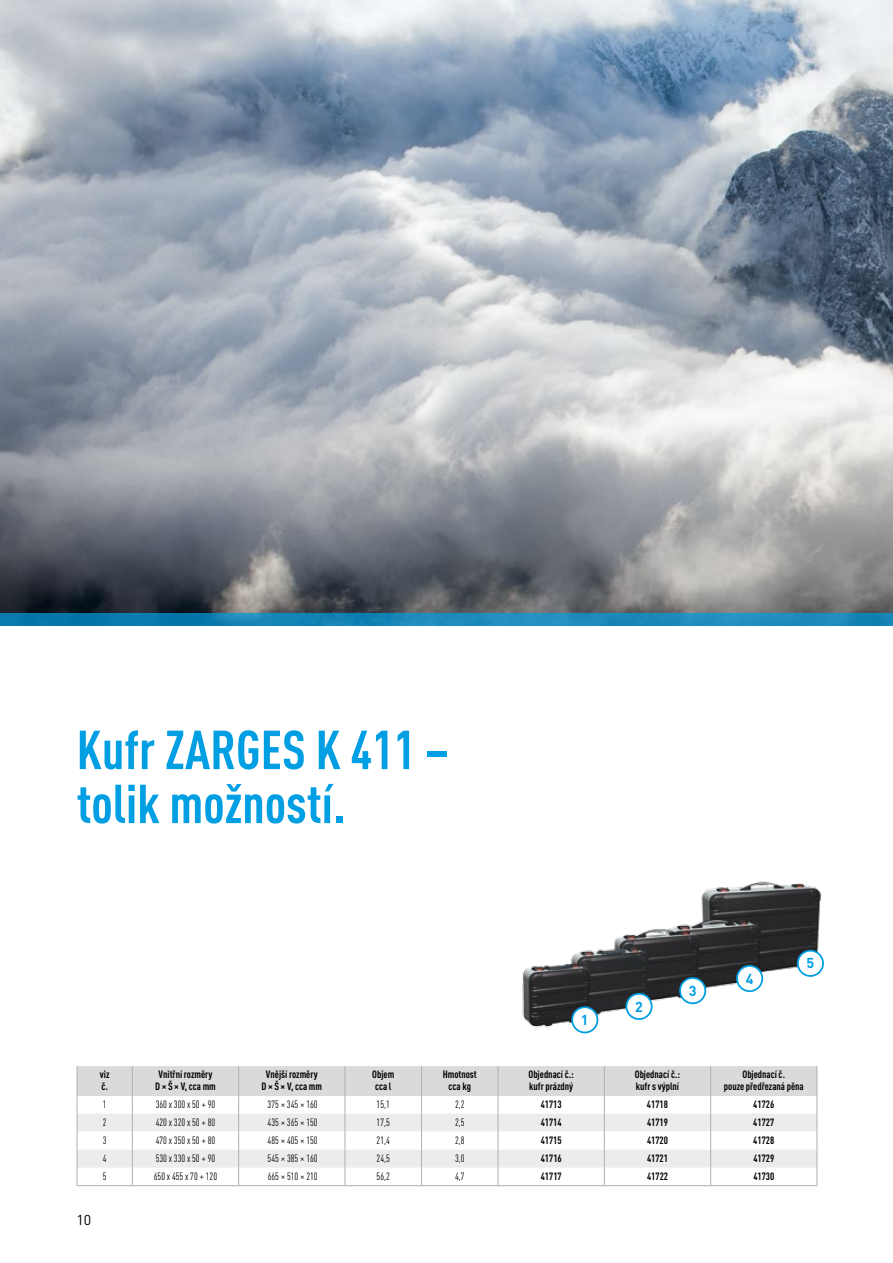
<style>
.page{position:relative;width:893px;height:1263px;background:#fff}
.page>*{position:absolute;margin:0;border:0;box-sizing:border-box;transform-origin:0 0}
.t1{font:700 condensed 54px/54px "DIN Pro";color:#009ee3}
.t2{font:700 14.25px "DIN Pro";color:#009ee3}
.t3{font:14.25px "DIN Pro Regular Zarges";color:#000}
.t4{font:700 condensed 10.5px/12px "DIN Pro";color:#000}
.t5{font:condensed 10.5px "DIN Pro";color:#000}
</style>
<div class="page">
<img style="left:0;top:0;width:893px;height:613px">
<svg style="left:0;top:613px;width:893px;height:12px;background:#1685b6"></svg>
<img style="left:522px;top:881px;width:302px;height:151px">
<svg style="left:77px;top:1066px;width:740px;height:119px"></svg>
<hr style="left:77px;top:1185px;width:55px;height:1px;background:#b1b2b3">
<hr style="left:132px;top:1185px;width:107px;height:1px;background:#b1b2b3">
<hr style="left:239px;top:1185px;width:106px;height:1px;background:#b1b2b3">
<hr style="left:345px;top:1185px;width:76px;height:1px;background:#b1b2b3">
<hr style="left:421px;top:1185px;width:77px;height:1px;background:#b1b2b3">
<hr style="left:498px;top:1185px;width:106px;height:1px;background:#b1b2b3">
<hr style="left:604px;top:1185px;width:107px;height:1px;background:#b1b2b3">
<hr style="left:711px;top:1185px;width:106px;height:1px;background:#b1b2b3">
<div style="left:572px;top:1007px;width:25px;height:25px;background:#fff;border-radius:50%"></div>
<div style="left:571px;top:1006px;width:27px;height:27px;border:2px solid #009ee3;border-radius:50%"></div>
<div style="left:626px;top:994px;width:26px;height:25px;background:#fff;border-radius:50%"></div>
<div style="left:625px;top:993px;width:28px;height:27px;border:2px solid #009ee3;border-radius:50%"></div>
<div style="left:680px;top:978px;width:25px;height:25px;background:#fff;border-radius:50%"></div>
<div style="left:679px;top:977px;width:27px;height:27px;border:2px solid #009ee3;border-radius:50%"></div>
<div style="left:737px;top:966px;width:25px;height:25px;background:#fff;border-radius:50%"></div>
<div style="left:736px;top:965px;width:27px;height:27px;border:2px solid #009ee3;border-radius:50%"></div>
<div style="left:798px;top:951px;width:25px;height:25px;background:#fff;border-radius:50%"></div>
<div style="left:797px;top:950px;width:27px;height:27px;border:2px solid #009ee3;border-radius:50%"></div>
<h1 class="t1" style="left:77px;top:722px;width:375px">Kufr ZARGES K 411 – tolik možností.</h1>
<h2 class="t2" style="left:581px;top:1010px;width:9px">1</h2>
<h2 class="t2" style="left:635px;top:997px;width:9px">2</h2>
<h2 class="t2" style="left:689px;top:981px;width:9px">3</h2>
<h2 class="t2" style="left:746px;top:969px;width:9px">4</h2>
<h2 class="t2" style="left:806px;top:953px;width:9px">5</h2>
<p class="t4" style="left:100px;top:1068px;width:11px">viz č.</p>
<p class="t4" style="left:155px;top:1068px;width:62px;text-align:center">Vnitřní rozměry<br>D × Š × V, cca mm</p>
<p class="t4" style="left:261px;top:1068px;width:62px;text-align:center">Vnější rozměry<br>D × Š × V, cca mm</p>
<p class="t4" style="left:372px;top:1068px;width:24px">Objem cca l</p>
<p class="t4" style="left:443px;top:1068px;width:36px;text-align:center">Hmotnost cca kg</p>
<p class="t4" style="left:528px;top:1068px;width:47px">Objednací č.: kufr prázdný</p>
<p class="t4" style="left:635px;top:1068px;width:47px">Objednací č.: kufr s výplní</p>
<p class="t4" style="left:724px;top:1068px;width:81px;text-align:center">Objednací č.<br>pouze předřezaná pěna</p>
<p class="t5" style="left:103px;top:1098px;width:5px">1</p>
<p class="t5" style="left:156px;top:1098px;width:61px">360 x 300 x 50 + 90</p>
<p class="t5" style="left:268px;top:1098px;width:52px">375 × 345 × 160</p>
<p class="t5" style="left:377px;top:1098px;width:15px">15,1</p>
<p class="t5" style="left:455px;top:1098px;width:11px">2,2</p>
<p class="t4" style="left:541px;top:1098px;width:23px">41713</p>
<p class="t4" style="left:647px;top:1098px;width:23px">41718</p>
<p class="t4" style="left:753px;top:1098px;width:23px">41726</p>
<p class="t5" style="left:103px;top:1116px;width:5px">2</p>
<p class="t5" style="left:156px;top:1116px;width:61px">420 x 320 x 50 + 80</p>
<p class="t5" style="left:268px;top:1116px;width:52px">435 × 365 × 150</p>
<p class="t5" style="left:377px;top:1116px;width:15px">17,5</p>
<p class="t5" style="left:455px;top:1116px;width:11px">2,5</p>
<p class="t4" style="left:541px;top:1116px;width:23px">41714</p>
<p class="t4" style="left:647px;top:1116px;width:23px">41719</p>
<p class="t4" style="left:753px;top:1116px;width:23px">41727</p>
<p class="t5" style="left:103px;top:1134px;width:5px">3</p>
<p class="t5" style="left:156px;top:1134px;width:61px">470 x 350 x 50 + 80</p>
<p class="t5" style="left:268px;top:1134px;width:52px">485 × 405 × 150</p>
<p class="t5" style="left:377px;top:1134px;width:15px">21,4</p>
<p class="t5" style="left:455px;top:1134px;width:11px">2,8</p>
<p class="t4" style="left:541px;top:1134px;width:23px">41715</p>
<p class="t4" style="left:647px;top:1134px;width:23px">41720</p>
<p class="t4" style="left:753px;top:1134px;width:23px">41728</p>
<p class="t5" style="left:103px;top:1152px;width:5px">4</p>
<p class="t5" style="left:156px;top:1152px;width:61px">530 x 330 x 50 + 90</p>
<p class="t5" style="left:268px;top:1152px;width:52px">545 × 385 × 160</p>
<p class="t5" style="left:377px;top:1152px;width:15px">24,5</p>
<p class="t5" style="left:455px;top:1152px;width:11px">3,0</p>
<p class="t4" style="left:541px;top:1152px;width:23px">41716</p>
<p class="t4" style="left:647px;top:1152px;width:23px">41721</p>
<p class="t4" style="left:753px;top:1152px;width:23px">41729</p>
<p class="t5" style="left:103px;top:1170px;width:5px">5</p>
<p class="t5" style="left:154px;top:1170px;width:65px">650 x 455 x 70 + 120</p>
<p class="t5" style="left:268px;top:1170px;width:52px">665 × 510 × 210</p>
<p class="t5" style="left:377px;top:1170px;width:15px">56,2</p>
<p class="t5" style="left:455px;top:1170px;width:11px">4,7</p>
<p class="t4" style="left:541px;top:1170px;width:23px">41717</p>
<p class="t4" style="left:647px;top:1170px;width:23px">41722</p>
<p class="t4" style="left:753px;top:1170px;width:23px">41730</p>
<h2 class="t3" style="left:77px;top:1211px;width:16px">10</h2>
</div>
